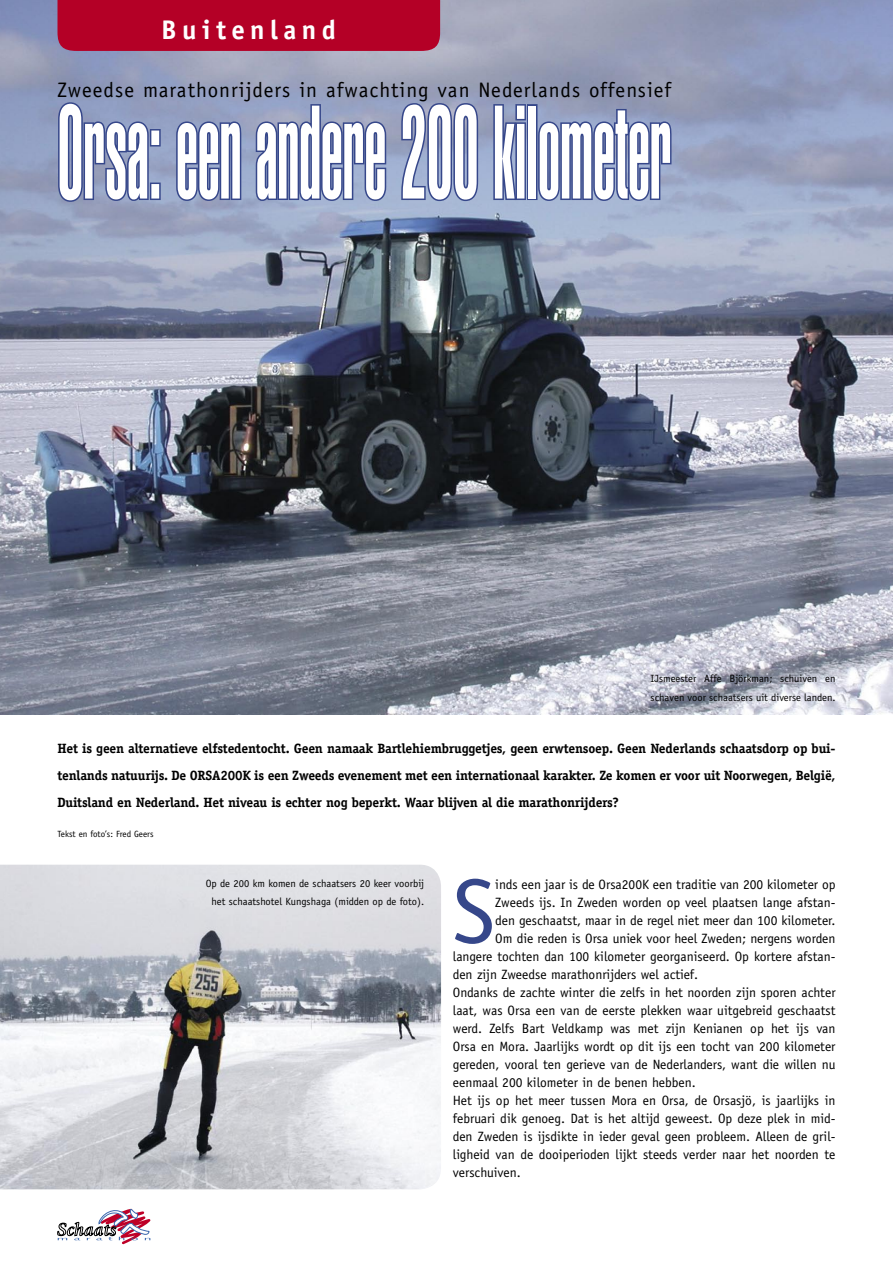
<style>
.page{position:relative;width:893px;height:1263px;background:#fff}
.page>*{position:absolute;margin:0;border:0;box-sizing:border-box;transform-origin:0 0}
.kop2{font:900 extra-condensed 130.5px "Helvetica";color:#fff;scale:.6 1}
.brood{font:91.5px "Officina Sans";color:#36478a}
.t1{font:700 27px "Officina Sans";letter-spacing:.2em;color:#fff}
.subkop{font:21px "Officina Sans";letter-spacing:.05em;color:#000}
.brood-2{font:13.5px/18px "Officina Sans";color:#000;text-align:justify}
.intro{font:700 13.5px/27px "Officina Serif";letter-spacing:-.015em;color:#000;text-align:justify}
.Fotobijschrift{font:10.5px/18.5px "Officina Sans";color:#000}
.Fotocredit{font:9px "Officina Sans";color:#000}
</style>
<div class="page">
<svg style="left:58px;top:1209px;width:92px;height:35px"></svg>
<img style="left:0;top:0;width:893px;height:714px">
<div style="left:58px;top:0;width:382px;height:51px;background:#b40026"></div>
<svg style="left:57px;top:101px;width:105px;height:102px;background:#7280ad"></svg>
<svg style="left:175px;top:120px;width:68px;height:82px;background:#6979aa"></svg>
<svg style="left:254px;top:103px;width:134px;height:99px;background:#7482af"></svg>
<svg style="left:400px;top:102px;width:80px;height:101px;background:#7a87b2"></svg>
<svg style="left:492px;top:103px;width:35px;height:99px;background:#6b7bac"></svg>
<div style="left:527px;top:104px;width:10px;height:96px;border:3px solid #36478a"></div>
<svg style="left:537px;top:107px;width:136px;height:95px;background:#717fae"></svg>
<img style="left:0;top:865px;width:441px;height:324px">
<p class="t1" style="left:161px;top:13px;width:176px">Buitenland</p>
<p class="subkop" style="left:57px;top:77px;width:615px">Zweedse marathonrijders in afwachting van Nederlands offensief</p>
<p class="kop2" style="left:57px;top:78px;width:1025px">Orsa: een andere 200 kilometer</p>
<p class="Fotobijschrift" style="left:651px;top:669px;width:186px">IJsmeester Affe Björkman; schuiven en schaven voor schaatsers uit diverse landen.</p>
<p class="intro" style="left:57px;top:734px;width:780px">Het is geen alternatieve elfstedentocht. Geen namaak Bartlehiembruggetjes, geen erwtensoep. Geen Nederlands schaatsdorp op bui&shy;tenlands natuurijs. De ORSA200K is een Zweeds evenement met een internationaal karakter. Ze komen er voor uit Noorwegen, België, Duitsland en Nederland. Het niveau is echter nog beperkt. Waar blijven al die marathonrijders?</p>
<p class="Fotocredit" style="left:57px;top:829px;width:98px">Tekst en foto’s: Fred Geers</p>
<p class="Fotobijschrift" style="left:206px;top:874px;width:220px;text-align:center">Op de 200 km komen de schaatsers 20 keer voorbij het schaatshotel Kungshaga (midden op de foto).</p>
<p class="brood" style="left:453px;top:858px;width:44px">S</p>
<p class="brood-2" style="left:495px;top:875px;width:342px">inds een jaar is de Orsa200K een traditie van 200 kilometer op</p>
<p class="brood-2" style="left:495px;top:893px;width:342px">Zweeds ijs. In Zweden worden op veel plaatsen lange afstan-</p>
<p class="brood-2" style="left:495px;top:911px;width:342px">den geschaatst, maar in de regel niet meer dan 100 kilometer.</p>
<p class="brood-2" style="left:495px;top:929px;width:342px">Om die reden is Orsa uniek voor heel Zweden; nergens worden</p>
<p class="brood-2" style="left:453px;top:947px;width:384px">langere tochten dan 100 kilometer georganiseerd. Op kortere afstan-</p>
<p class="brood-2" style="left:453px;top:965px;width:247px">den zijn Zweedse marathonrijders wel actief.</p>
<p class="brood-2" style="left:453px;top:983px;width:384px">Ondanks de zachte winter die zelfs in het noorden zijn sporen achter laat, was Orsa een van de eerste plekken waar uitgebreid geschaatst werd. Zelfs Bart Veldkamp was met zijn Kenianen op het ijs van Orsa en Mora. Jaarlijks wordt op dit ijs een tocht van 200 kilometer gereden, vooral ten gerieve van de Nederlanders, want die willen nu eenmaal 200 kilometer in de benen hebben.</p>
<p class="brood-2" style="left:453px;top:1091px;width:384px">Het ijs op het meer tussen Mora en Orsa, de Orsasjö, is jaarlijks in februari dik genoeg. Dat is het altijd geweest. Op deze plek in mid&shy;den Zweden is ijsdikte in ieder geval geen probleem. Alleen de gril&shy;ligheid van de dooiperioden lijkt steeds verder naar het noorden te verschuiven.</p>
</div>
